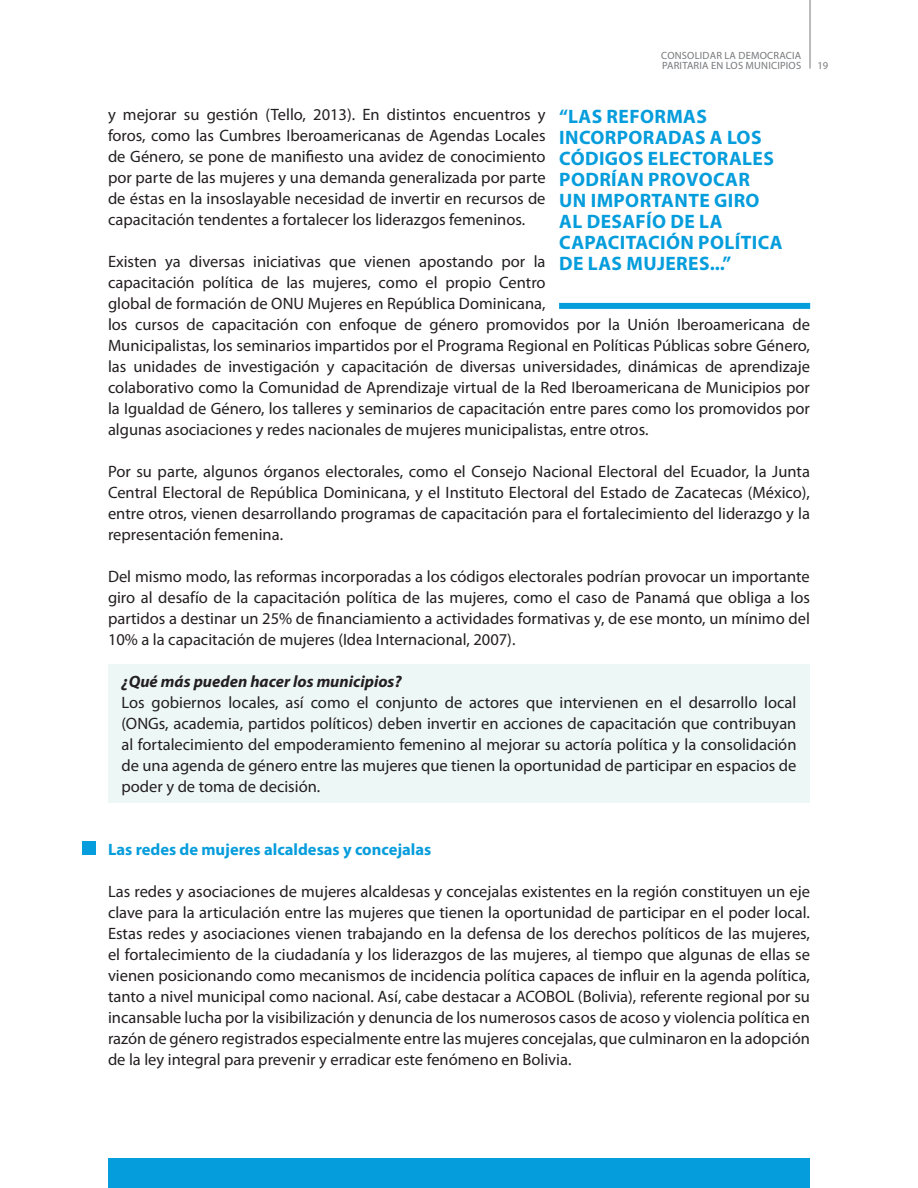
<style>
.page{position:relative;width:918px;height:1188px;background:#fff}
.page>*{position:absolute;margin:0;border:0;box-sizing:border-box;transform-origin:0 0}
.t1{font:700 19.5px/21px "Myriad Pro";letter-spacing:.02em;color:#069ddc}
.t2{font:16.5px/21px "Myriad Pro";color:#231f20;text-align:justify}
.t3{font:700 16.5px "Myriad Pro";color:#069ddc}
.t4{font:italic 700 16.5px "Myriad Pro";color:#231f20}
.t5{font:10.5px/10.5px "Myriad Pro";letter-spacing:.02em;color:#76787b}
</style>
<div class="page">
<div style="left:108px;top:1158px;width:702px;height:30px;background:#069ddc"></div>
<hr style="left:810px;top:0;width:1px;height:69px;background:#76787b">
<div style="left:108px;top:664px;width:702px;height:138px;background:#edf7f5"></div>
<div style="left:82px;top:841px;width:14px;height:13px;background:#069ddc"></div>
<div style="left:559px;top:303px;width:251px;height:6px;background:#069ddc"></div>
<p class="t5" style="left:661px;top:50px;width:141px">CONSOLIDAR LA DEMOCRACIA<br>PARITARIA EN LOS MUNICIPIOS</p>
<p class="t5" style="left:818px;top:60px;width:12px">19</p>
<p class="t2" style="left:108px;top:104px;width:439px">y mejorar su gestión (Tello, 2013). En distintos encuentros y foros, como las Cumbres Iberoamericanas de Agendas Locales de Género, se pone de manifiesto una avidez de conocimiento por parte de las mujeres y una demanda generalizada por parte de éstas en la insoslayable necesidad de invertir en recursos de capacitación tendentes a fortalecer los liderazgos femeninos.</p>
<p class="t2" style="left:108px;top:251px;width:704px;text-align:left">Existen ya diversas iniciativas que vienen apostando por la<br>capacitación política de las mujeres, como el propio Centro<br>global de formación de ONU Mujeres en República Dominicana,<br>los cursos de capacitación con enfoque de género promovidos por la Unión Iberoamericana de Municipalistas, los seminarios impartidos por el Programa Regional en Políticas Públicas sobre Género, las unidades de investigación y capacitación de diversas universidades, dinámicas de aprendizaje colaborativo como la Comunidad de Aprendizaje virtual de la Red Iberoamericana de Municipios por la Igualdad de Género, los talleres y seminarios de capacitación entre pares como los promovidos por algunas asociaciones y redes nacionales de mujeres municipalistas, entre otros.</p>
<p class="t2" style="left:108px;top:461px;width:703px">Por su parte, algunos órganos electorales, como el Consejo Nacional Electoral del Ecuador, la Junta Central Electoral de República Dominicana, y el Instituto Electoral del Estado de Zacatecas (México), entre otros, vienen desarrollando programas de capacitación para el fortalecimiento del liderazgo y la representación femenina.</p>
<p class="t2" style="left:108px;top:566px;width:704px">Del mismo modo, las reformas incorporadas a los códigos electorales podrían provocar un importante giro al desafío de la capacitación política de las mujeres, como el caso de Panamá que obliga a los partidos a destinar un 25% de financiamiento a actividades formativas y, de ese monto, un mínimo del 10% a la capacitación de mujeres (Idea Internacional, 2007).</p>
<p class="t4" style="left:122px;top:671px;width:282px">¿Qué más pueden hacer los municipios?</p>
<p class="t2" style="left:122px;top:692px;width:677px">Los gobiernos locales, así como el conjunto de actores que intervienen en el desarrollo local (ONGs, academia, partidos políticos) deben invertir en acciones de capacitación que contribuyan al fortalecimiento del empoderamiento femenino al mejorar su actoría política y la consolidación de una agenda de género entre las mujeres que tienen la oportunidad de participar en espacios de poder y de toma de decisión.</p>
<p class="t1" style="left:559px;top:105px;width:225px">“LAS REFORMAS<br>INCORPORADAS A LOS<br>CÓDIGOS ELECTORALES<br>PODRÍAN PROVOCAR<br>UN IMPORTANTE GIRO<br>AL DESAFÍO DE LA<br>CAPACITACIÓN POLÍTICA<br>DE LAS MUJERES...”</p>
<p class="t3" style="left:108px;top:839px;width:325px">Las redes de mujeres alcaldesas y concejalas</p>
<p class="t2" style="left:108px;top:881px;width:704px">Las redes y asociaciones de mujeres alcaldesas y concejalas existentes en la región constituyen un eje clave para la articulación entre las mujeres que tienen la oportunidad de participar en el poder local.<br>Estas redes y asociaciones vienen trabajando en la defensa de los derechos políticos de las mujeres, el fortalecimiento de la ciudadanía y los liderazgos de las mujeres, al tiempo que algunas de ellas se vienen posicionando como mecanismos de incidencia política capaces de influir en la agenda política, tanto a nivel municipal como nacional. Así, cabe destacar a ACOBOL (Bolivia), referente regional por su incansable lucha por la visibilización y denuncia de los numerosos casos de acoso y violencia política en razón de género registrados especialmente entre las mujeres concejalas, que culminaron en la adopción de la ley integral para prevenir y erradicar este fenómeno en Bolivia.</p>
</div>
